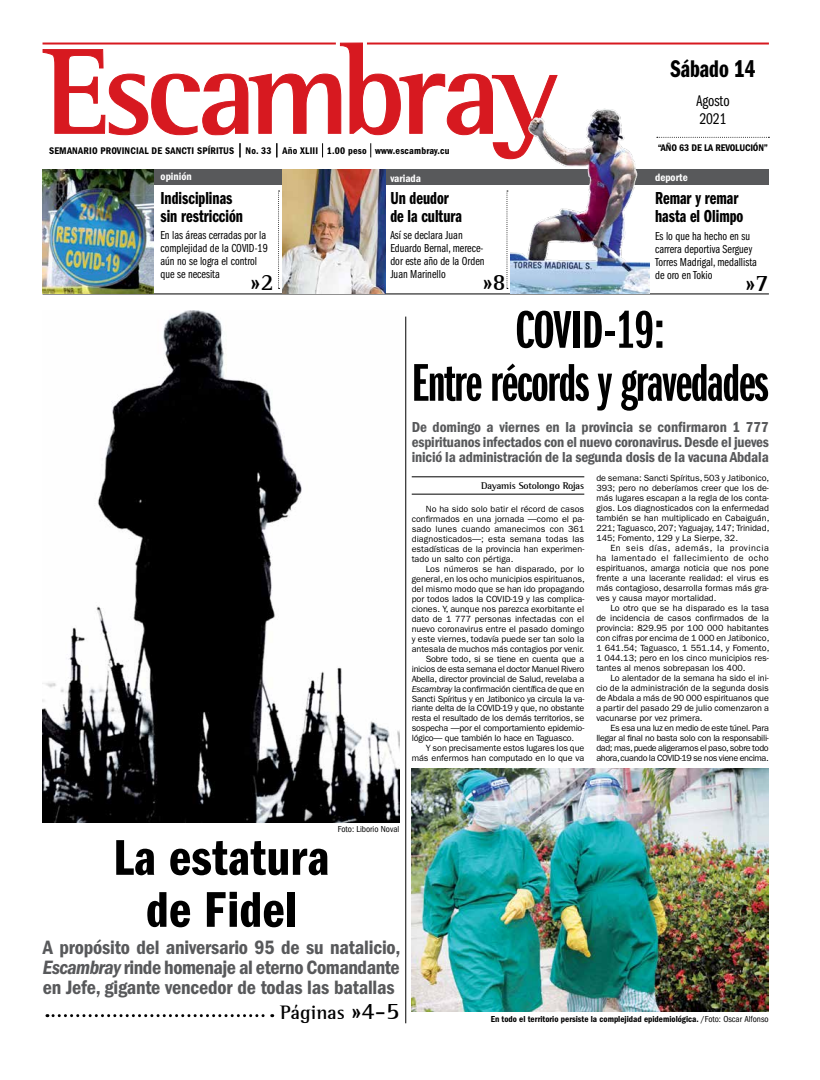
<style>
.page{position:relative;width:820px;height:1080px;background:#fff}
.page>*{position:absolute;margin:0;border:0;box-sizing:border-box;transform-origin:0 0}
.t1{font:55px/53px "ITC Franklin Gothic Std Dm X Cp";letter-spacing:-.02em;color:#000;text-align:center;scale:1.1 1}
.t2{font:52px/52px "ITC Franklin Gothic Std Dm Cp";letter-spacing:.01em;color:#000;text-align:center;scale:1.1 1}
.t3{font:25px "ITC Franklin Gothic Std Dm Cp";color:#000}
.t4{font:700 24px "AT Rotis Semi Serif";color:#000}
.t5{font:20px/20px "ITC Franklin Gothic Std Dm Cd";letter-spacing:-.01em;color:#58595b;text-align:justify}
.t6{font:700 20px "AT Rotis Semi Serif";color:#000}
.t7{font:18px/18px "ITC Franklin Gothic Std Dm Cp";color:#000}
.t8{font:16px/18px "ITC Franklin Gothic Std Bk Cp";color:#000}
.t9{font:15px/15px "ITC Franklin Gothic Std Dm Cd";letter-spacing:-.01em;color:#58595b;text-align:justify}
.t10{font:12px/13px "ITC Franklin Gothic Std Bk Cp";color:#000}
.t11{font:11px "ITC Franklin Gothic Std Dm Cd";color:#fff}
.t12{font:10px "ITC Franklin Gothic Std Dm Cd";letter-spacing:.02em;color:#000}
.t13{font:10px "ITC Franklin Gothic Std Dm Cd";letter-spacing:-.015em;color:#000}
.t14{font:700 10px "AT Rotis Semi Serif";letter-spacing:-.02em;color:#000}
.t15{font:9px/10px "ITC Franklin Gothic Std";letter-spacing:-.005em;color:#000;text-align:justify}
.t16{font:9px "ITC Franklin Gothic Std Dm Cd";color:#000}
.t17{font:9px "ITC Franklin Gothic Std";letter-spacing:-.025em;color:#000}
.t18{font:condensed 9px "ITC Franklin Gothic Std";color:#000}
.s1{font-style:italic}
.s2{font-family:"ITC Franklin Gothic Std Dm Cd It"}
.s3{font-size:24px}
.s4{font-family:"ITC Franklin Gothic Std";font-stretch:condensed}
</style>
<div class="page">
<hr style="left:405px;top:317px;width:1px;height:706px;background:#000">
<div style="left:42px;top:169px;width:726px;height:16px;background:#58595b"></div>
<svg style="left:656px;top:137px;width:113px;height:1px"></svg>
<hr style="left:43px;top:293px;width:725px;height:1px;background:#000">
<svg style="left:278px;top:191px;width:1px;height:98px"></svg>
<svg style="left:506px;top:191px;width:1px;height:98px"></svg>
<svg style="left:42px;top:42px;width:516px;height:118px"></svg>
<hr style="left:367px;top:43px;width:401px;height:2px;background:#d71920">
<hr style="left:42px;top:43px;width:294px;height:2px;background:#d71920">
<img style="left:43px;top:169px;width:110px;height:124px">
<img style="left:282px;top:169px;width:104px;height:124px">
<img style="left:510px;top:84px;width:138px;height:209px">
<svg style="left:47px;top:1014px;width:226px;height:3px"></svg>
<hr style="left:411px;top:476px;width:173px;height:1px;background:#000">
<hr style="left:411px;top:494px;width:173px;height:1px;background:#000">
<img style="left:411px;top:768px;width:357px;height:243px">
<img style="left:43px;top:310px;width:356px;height:512px">
<p class="t12" style="left:49px;top:145px;width:25px">semanario</p>
<p class="t12" style="left:101px;top:145px;width:11px">provincial</p>
<p class="t12" style="left:151px;top:145px;width:299px">de sancti spíritus No. 33 Año XLIII 1.00 peso www.escambray.cu</p>
<h3 class="t3" style="left:670px;top:55px;width:86px">Sábado 14</h3>
<h3 class="t8" style="left:696px;top:92px;width:35px">Agosto<br>2021</h3>
<p class="t13" style="left:657px;top:142px;width:112px">“AÑO 63 DE LA REVOLUCIÓN”</p>
<p class="t11" style="left:161px;top:170px;width:33px">opinión</p>
<p class="t11" style="left:390px;top:172px;width:32px">variada</p>
<p class="t11" style="left:654px;top:171px;width:34px">deporte</p>
<h3 class="t7" style="left:160px;top:189px;width:84px">Indisciplinas sin restricción</h3>
<h3 class="t7" style="left:390px;top:189px;width:73px">Un deudor de la cultura</h3>
<h3 class="t7" style="left:654px;top:190px;width:90px">Remar y remar hasta el Olimpo</h3>
<h3 class="t10" style="left:160px;top:229px;width:109px">En las áreas cerradas por la complejidad de la COVID-19 aún no se logra el control que se necesita</h3>
<h3 class="t10" style="left:390px;top:229px;width:96px">Así se declara Juan<br>Eduardo Bernal, merece&shy;dor este año de la Orden<br>Juan Marinello</h3>
<h3 class="t10" style="left:654px;top:230px;width:103px">Es lo que ha hecho en su carrera deportiva Serguey<br>Torres Madrigal, medallista de oro en Tokio</h3>
<h3 class="t4" style="left:250px;top:268px;width:25px">»2</h3>
<h3 class="t4" style="left:482px;top:268px;width:25px">»8</h3>
<h3 class="t4" style="left:745px;top:269px;width:25px">»7</h3>
<h1 class="t1" style="left:411px;top:304px;width:326px">COVID-19:<br>Entre récords y gravedades</h1>
<h3 class="t9" style="left:411px;top:419px;width:358px">De domingo a viernes en la provincia se confirmaron 1 777 espirituanos infectados con el nuevo coronavirus. Desde el jueves inició la administración de la segunda dosis de la vacuna Abdala</h3>
<p class="t14" style="left:481px;top:479px;width:104px">Dayamis Sotolongo Rojas</p>
<p class="t15" style="left:411px;top:504px;width:174px;text-indent:14px">No ha sido solo batir el récord de casos confirmados en una jornada —como el pa&shy;sado lunes cuando amanecimos con 361 diagnosticados—; esta semana todas las estadísticas de la provincia han experimen&shy;tado un salto con pértiga.</p>
<p class="t15" style="left:425px;top:564px;width:160px">Los números se han disparado, por lo</p>
<p class="t15" style="left:411px;top:574px;width:174px">general, en los ocho municipios espirituanos,</p>
<p class="t15" style="left:411px;top:584px;width:174px">del mismo modo que se han ido propagando</p>
<p class="t15" style="left:411px;top:594px;width:174px">por todos lados la COVID-19 y las complica-</p>
<p class="t15" style="left:411px;top:604px;width:174px">ciones. Y, aunque nos parezca exorbitante el</p>
<p class="t15" style="left:411px;top:614px;width:174px">dato de 1 777 personas infectadas con el</p>
<p class="t15" style="left:411px;top:624px;width:174px">nuevo coronavirus entre el pasado domingo</p>
<p class="t15" style="left:411px;top:634px;width:174px">y este viernes, todavía puede ser tan solo la</p>
<p class="t15" style="left:411px;top:644px;width:174px">antesala de muchos más contagios por venir.</p>
<p class="t15" style="left:425px;top:654px;width:160px">Sobre todo, si se tiene en cuenta que a</p>
<p class="t17" style="left:411px;top:663px;width:174px">inicios de esta semana el doctor Manuel Rivero</p>
<p class="t15" style="left:411px;top:674px;width:174px">Abella, director provincial de Salud, revelaba a</p>
<p class="t15" style="left:411px;top:684px;width:174px"><span class="s1">Escambray</span> la confirmación científica de que en</p>
<p class="t15" style="left:411px;top:694px;width:174px">Sancti Spíritus y en Jatibonico ya circula la va-</p>
<p class="t15" style="left:411px;top:704px;width:174px">riante delta de la COVID-19 y que, no obstante</p>
<p class="t15" style="left:411px;top:714px;width:174px">resta el resultado de los demás territorios, se</p>
<p class="t15" style="left:411px;top:724px;width:174px">sospecha —por el comportamiento epidemio-</p>
<p class="t15" style="left:411px;top:734px;width:164px">lógico— que también lo hace en Taguasco.</p>
<p class="t15" style="left:425px;top:744px;width:160px">Y son precisamente estos lugares los que</p>
<p class="t15" style="left:411px;top:754px;width:174px">más enfermos han computado en lo que va</p>
<p class="t15" style="left:596px;top:474px;width:174px">de semana: Sancti Spíritus, 503 y Jatibonico, 393; pero no deberíamos creer que los de&shy;más lugares escapan a la regla de los conta&shy;gios. Los diagnosticados con la enfermedad también se han multiplicado en Cabaiguán, 221; Taguasco, 207; Yaguajay, 147; Trinidad, 145; Fomento, 129 y La Sierpe, 32.</p>
<p class="t15" style="left:596px;top:544px;width:174px;text-indent:14px">En seis días, además, la provincia ha lamentado el fallecimiento de ocho espirituanos, amarga noticia que nos pone frente a una lacerante realidad: el virus es más contagioso, desarrolla formas más gra&shy;ves y causa mayor mortalidad.</p>
<p class="t15" style="left:596px;top:603px;width:174px;text-indent:14px">Lo otro que se ha disparado es la tasa de incidencia de casos confirmados de la provincia: 829.95 por 100 000 habitantes con cifras por encima de 1 000 en Jatibonico, 1 641.54; Taguasco, 1 551.14, y Fomento, 1 044.13; pero en los cinco municipios res&shy;tantes al menos sobrepasan los 400.</p>
<p class="t15" style="left:596px;top:673px;width:174px;text-indent:14px">Lo alentador de la semana ha sido el ini&shy;cio de la administración de la segunda dosis de Abdala a más de 90 000 espirituanos que a partir del pasado 29 de julio comenzaron a vacunarse por vez primera.</p>
<p class="t15" style="left:596px;top:723px;width:174px;text-indent:14px">Es esa una luz en medio de este túnel. Para llegar al final no basta solo con la responsabili&shy;dad; mas, puede aligerarnos el paso, sobre todo ahora, cuando la COVID-19 se nos viene encima.</p>
<h2 class="t2" style="left:113px;top:832px;width:198px">La estatura de Fidel</h2>
<p class="t18" style="left:337px;top:824px;width:63px">Foto: Liborio Noval</p>
<h3 class="t5" style="left:43px;top:937px;width:359px">A propósito del aniversario 95 de su natalicio, <span class="s2">Escambray</span> rinde homenaje al eterno Comandante en Jefe, gigante vencedor de todas las batallas</h3>
<h3 class="t6" style="left:280px;top:1001px;width:121px">Páginas <span class="s3">»4-5</span></h3>
<p class="t16" style="left:490px;top:1013px;width:279px">En todo el territorio persiste la complejidad epidemiológica. <span class="s4">/Foto: Oscar Alfonso</span></p>
</div>
